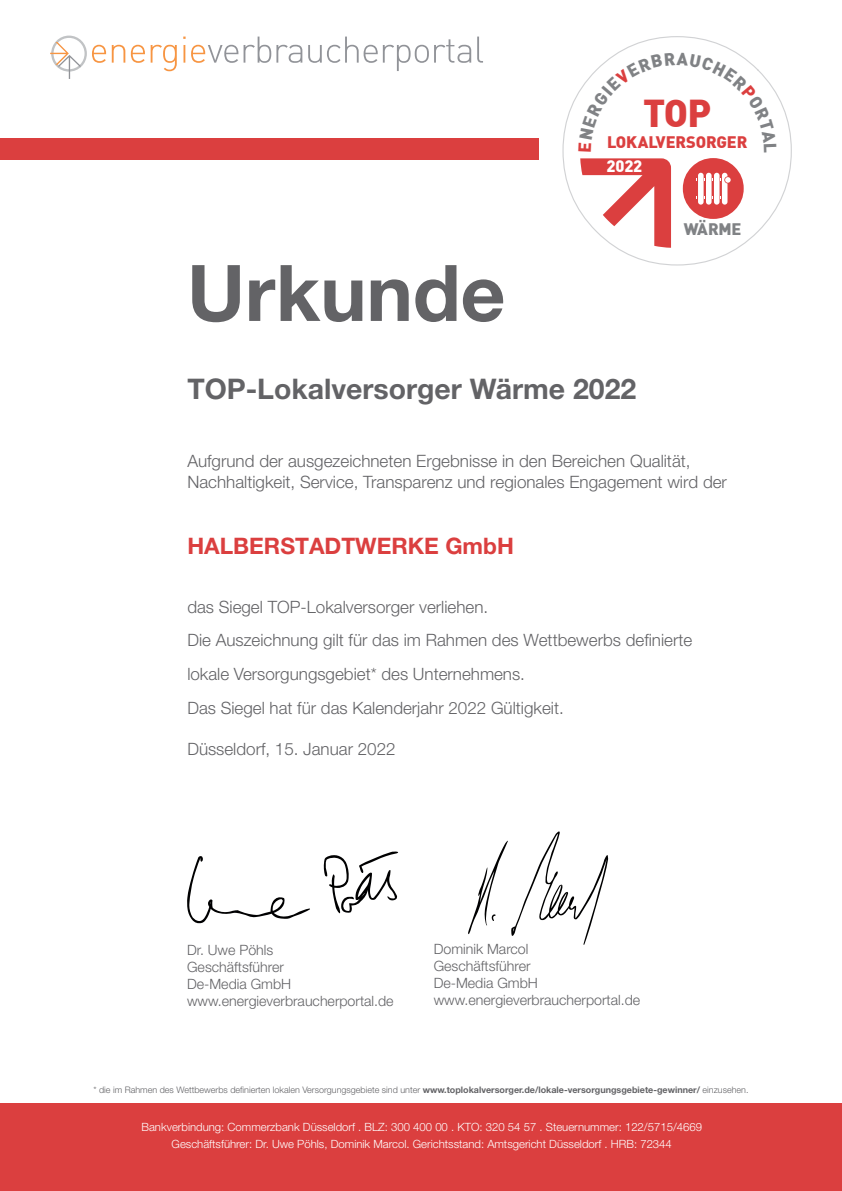
<style>
.page{position:relative;width:842px;height:1191px;background:#fff}
.page>*{position:absolute;margin:0;border:0;box-sizing:border-box;transform-origin:0 0}
.t1{font:700 78.1px "Helvetica Neue LT Std";color:#636366}
.t2{font:900 38px "DIN";color:#db3f3f}
.t3{font:700 28.4px "Helvetica Neue LT Std";color:#636366}
.t4{font:700 22.7px "Helvetica Neue LT Std";color:#db3f3f}
.t5{font:300 17px/33.7px "Helvetica Neue LT Std";color:#636366}
.t6{font:900 16.4px "DIN";letter-spacing:-.01em;color:#db3f3f}
.t7{font:900 16.4px "DIN";letter-spacing:-.01em;color:#808285}
.t8{font:900 16.4px "DIN";color:#fff}
.t9{font:300 14.2px "Helvetica Neue LT Std";color:#636366}
.t10{font:300 11.4px/17px "Helvetica Neue LT Std";color:#fff;text-align:center}
.t11{font:300 9px "Helvetica Neue LT Std";color:#636366}
.s1{font-weight:700}
</style>
<div class="page">
<div style="left:0;top:138px;width:539px;height:21px;background:#db3f3f"></div>
<div style="left:51px;top:36px;width:36px;height:36px;border:2px solid #c1c3c5;border-radius:50%"></div>
<svg style="left:50px;top:42px;width:30px;height:37px"></svg>
<svg style="left:92px;top:45px;width:14px;height:18px"></svg>
<svg style="left:112px;top:45px;width:13px;height:18px"></svg>
<svg style="left:131px;top:45px;width:14px;height:18px"></svg>
<svg style="left:151px;top:45px;width:26px;height:26px"></svg>
<svg style="left:183px;top:45px;width:2px;height:18px"></svg>
<svg style="left:191px;top:45px;width:47px;height:18px"></svg>
<svg style="left:244px;top:37px;width:58px;height:26px"></svg>
<svg style="left:308px;top:37px;width:163px;height:34px"></svg>
<svg style="left:477px;top:37px;width:6px;height:26px"></svg>
<div style="left:0;top:1103px;width:842px;height:88px;background:#db3f3f"></div>
<svg style="left:468px;top:831px;width:140px;height:113px"></svg>
<svg style="left:187px;top:851px;width:211px;height:72px"></svg>
<svg style="left:562px;top:36px;width:230px;height:230px"></svg>
<svg style="left:579px;top:52px;width:197px;height:196px"></svg>
<p class="t2" style="left:643px;top:88px;width:70px">TOP</p>
<p class="t6" style="left:607px;top:131px;width:142px">LOKALVERSORGER</p>
<p class="t1" style="left:187px;top:245px;width:320px">Urkunde</p>
<p class="t8" style="left:606px;top:156px;width:37px">2022</p>
<p class="t3" style="left:187px;top:371px;width:450px">TOP-Lokalversorger Wärme 2022</p>
<p class="t7" style="left:684px;top:218px;width:59px">WÄRME</p>
<p class="t5" style="left:187px;top:450px;width:541px;line-height:20.5px">Aufgrund der ausgezeichneten Ergebnisse in den Bereichen Qualität,<br>Nachhaltigkeit, Service, Transparenz und regionales Engagement wird der</p>
<p class="t4" style="left:187px;top:531px;width:328px">HALBERSTADTWERKE GmbH</p>
<p class="t5" style="left:187px;top:589px;width:506px">das Siegel TOP-Lokalversorger verliehen.<br>Die Auszeichnung gilt für das im Rahmen des Wettbewerbs definierte lokale Versorgungsgebiet* des Unternehmens.<br>Das Siegel hat für das Kalenderjahr 2022 Gültigkeit.</p>
<p class="t5" style="left:187px;top:731px;width:210px">Düsseldorf, 15. Januar 2022</p>
<p class="t9" style="left:187px;top:941px;width:88px">Dr. Uwe Pöhls</p>
<p class="t9" style="left:187px;top:958px;width:98px">Geschäftsführer</p>
<p class="t9" style="left:187px;top:975px;width:106px">De-Media GmbH</p>
<p class="t9" style="left:187px;top:992px;width:208px">www.energieverbraucherportal.de</p>
<p class="t9" style="left:434px;top:940px;width:96px">Dominik Marcol</p>
<p class="t9" style="left:434px;top:957px;width:98px">Geschäftsführer</p>
<p class="t9" style="left:434px;top:974px;width:106px">De-Media GmbH</p>
<p class="t9" style="left:434px;top:991px;width:208px">www.energieverbraucherportal.de</p>
<p class="t11" style="left:93px;top:1084px;width:657px">* die im Rahmen des Wettbewerbs definierten lokalen Versorgungsgebiete sind unter <span class="s1">www.toplokalversorger.de/lokale-versorgungsgebiete-gewinner/</span> einzusehen.</p>
<p class="t10" style="left:141px;top:1118px;width:562px">Bankverbindung: Commerzbank Düsseldorf . BLZ: 300 400 00 . KTO: 320 54 57 . Steuernummer: 122/5715/4669<br>Geschäftsführer: Dr. Uwe Pöhls, Dominik Marcol. Gerichtsstand: Amtsgericht Düsseldorf . HRB: 72344</p>
</div>
